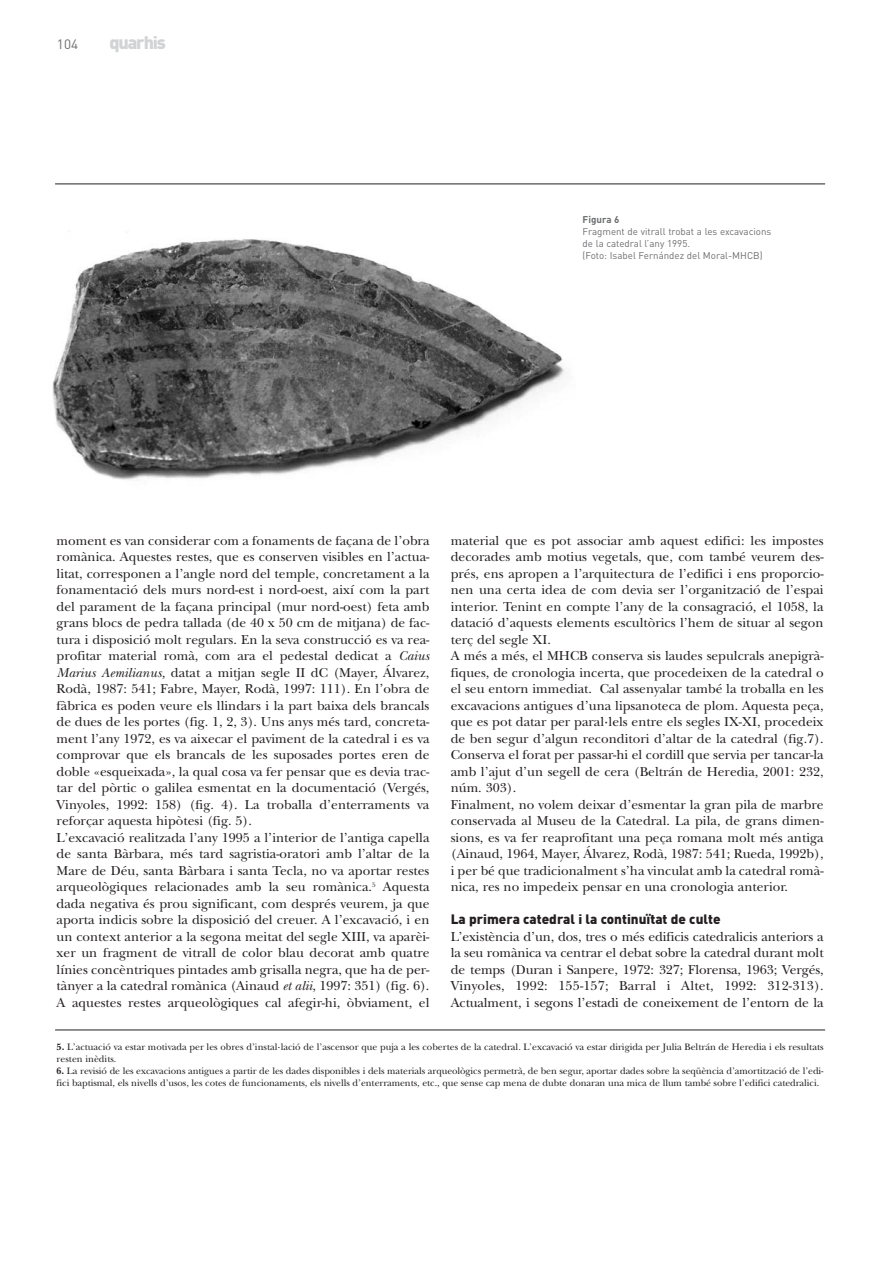
<style>
.page{position:relative;width:893px;height:1263px;background:#fff}
.page>*{position:absolute;margin:0;border:0;box-sizing:border-box;transform-origin:0 0}
.t1{font:900 18px "DIN";letter-spacing:-.06em;color:#d1d3d4}
.t2{font:13.5px/16.5px "New Baskerville";color:#231f20}
.t3{font:900 13.5px "DIN";color:#231f20}
.t4{font:13.5px "DIN";color:#6d6e70}
.t5{font:9.75px/11.9px "New Baskerville";letter-spacing:-.005em;color:#231f20}
.t6{font:9.75px/11.7px "DIN";color:#6d6e70}
.t7{font:9.75px "DIN Bold Alternate";color:#6d6e70}
.s1{font-family:"DIN";font-weight:700}
.s2{font-style:italic}
.s3{font-weight:700}
</style>
<div class="page">
<hr style="left:55px;top:184px;width:770px;height:1px;background:#231f20">
<hr style="left:55px;top:1030px;width:770px;height:1px;background:#231f20">
<img style="left:52px;top:239px;width:514px;height:241px">
<p class="t4" style="left:57px;top:39px;width:23px">104</p>
<h1 class="t1" style="left:109px;top:36px;width:58px">quarhis</h1>
<p class="t7" style="left:582px;top:216px;width:38px">Figura <span class="s1">6</span></p>
<p class="t6" style="left:582px;top:227px;width:190px">Fragment de vitrall trobat a les excavacions de la catedral l’any 1995.<br>(Foto: Isabel Fernández del Moral-MHCB)</p>
<p class="t2" style="left:57px;top:534px;width:374px">moment es van considerar com a fonaments de façana de l’obra romànica. Aquestes restes, que es conserven visibles en l’actua&shy;litat, corresponen a l’angle nord del temple, concretament a la fonamentació dels murs nord-est i nord-oest, així com la part del parament de la façana principal (mur nord-oest) feta amb grans blocs de pedra tallada (de 40 x 50 cm de mitjana) de fac&shy;tura i disposició molt regulars. En la seva construcció es va rea&shy;profitar material romà, com ara el pedestal dedicat a <span class="s2">Caius Marius Aemilianus,</span> datat a mitjan segle II dC (Mayer, Álvarez, Rodà, 1987: 541; Fabre, Mayer, Rodà, 1997: 111). En l’obra de fàbrica es poden veure els llindars i la part baixa dels brancals de dues de les portes (fig. 1, 2, 3). Uns anys més tard, concreta&shy;ment l’any 1972, es va aixecar el paviment de la catedral i es va comprovar que els brancals de les suposades portes eren de doble «esqueixada», la qual cosa va fer pensar que es devia trac&shy;tar del pòrtic o galilea esmentat en la documentació (Vergés, Vinyoles, 1992: 158) (fig. 4). La troballa d’enterraments va reforçar aquesta hipòtesi (fig. 5).<br>L’excavació realitzada l’any 1995 a l’interior de l’antiga capella de santa Bàrbara, més tard sagristia-oratori amb l’altar de la Mare de Déu, santa Bàrbara i santa Tecla, no va aportar restes arqueològiques relacionades amb la seu romànica.<sup>5</sup> Aquesta dada negativa és prou significant, com després veurem, ja que aporta indicis sobre la disposició del creuer. A l’excavació, i en un context anterior a la segona meitat del segle XIII, va aparèi&shy;xer un fragment de vitrall de color blau decorat amb quatre línies concèntriques pintades amb grisalla negra, que ha de per&shy;tànyer a la catedral romànica (Ainaud <span class="s2">et alii</span>, 1997: 351) (fig. 6).<br>A aquestes restes arqueològiques cal afegir-hi, òbviament, el</p>
<p class="t2" style="left:451px;top:534px;width:374px">material que es pot associar amb aquest edifici: les impostes decorades amb motius vegetals, que, com també veurem des&shy;prés, ens apropen a l’arquitectura de l’edifici i ens proporcio&shy;nen una certa idea de com devia ser l’organització de l’espai interior. Tenint en compte l’any de la consagració, el 1058, la datació d’aquests elements escultòrics l’hem de situar al segon terç del segle XI.<br>A més a més, el MHCB conserva sis laudes sepulcrals anepigrà&shy;fiques, de cronologia incerta, que procedeixen de la catedral o el seu entorn immediat. Cal assenyalar també la troballa en les excavacions antigues d’una lipsanoteca de plom. Aquesta peça, que es pot datar per paral·lels entre els segles IX-XI, procedeix de ben segur d’algun reconditori d’altar de la catedral (fig.7).<br>Conserva el forat per passar-hi el cordill que servia per tancar-la amb l’ajut d’un segell de cera (Beltrán de Heredia, 2001: 232, núm. 303).<br>Finalment, no volem deixar d’esmentar la gran pila de marbre conservada al Museu de la Catedral. La pila, de grans dimen&shy;sions, es va fer reaprofitant una peça romana molt més antiga (Ainaud, 1964, Mayer, Álvarez, Rodà, 1987: 541; Rueda, 1992b), i per bé que tradicionalment s’ha vinculat amb la catedral romà&shy;nica, res no impedeix pensar en una cronologia anterior.</p>
<p class="t3" style="left:451px;top:914px;width:271px">La primera catedral i la continuïtat de culte</p>
<p class="t2" style="left:451px;top:930px;width:374px;text-align:justify">L’existència d’un, dos, tres o més edificis catedralicis anteriors a la seu romànica va centrar el debat sobre la catedral durant molt de temps (Duran i Sanpere, 1972: 327; Florensa, 1963; Vergés, Vinyoles, 1992: 155-157; Barral i Altet, 1992: 312-313).<br>Actualment, i segons l’estadi de coneixement de l’entorn de la</p>
<p class="t5" style="left:57px;top:1042px;width:768px"><span class="s3">5.</span> L’actuació va estar motivada per les obres d’instal·lació de l’ascensor que puja a les cobertes de la catedral. L’excavació va estar dirigida per Julia Beltrán de Heredia i els resultats resten inèdits.</p>
<p class="t5" style="left:57px;top:1066px;width:768px"><span class="s3">6.</span> La revisió de les excavacions antigues a partir de les dades disponibles i dels materials arqueològics permetrà, de ben segur, aportar dades sobre la seqüència d’amortització de l’edi&shy;fici baptismal, els nivells d’usos, les cotes de funcionaments, els nivells d’enterraments, etc., que sense cap mena de dubte donaran una mica de llum també sobre l’edifici catedralici.</p>
</div>
